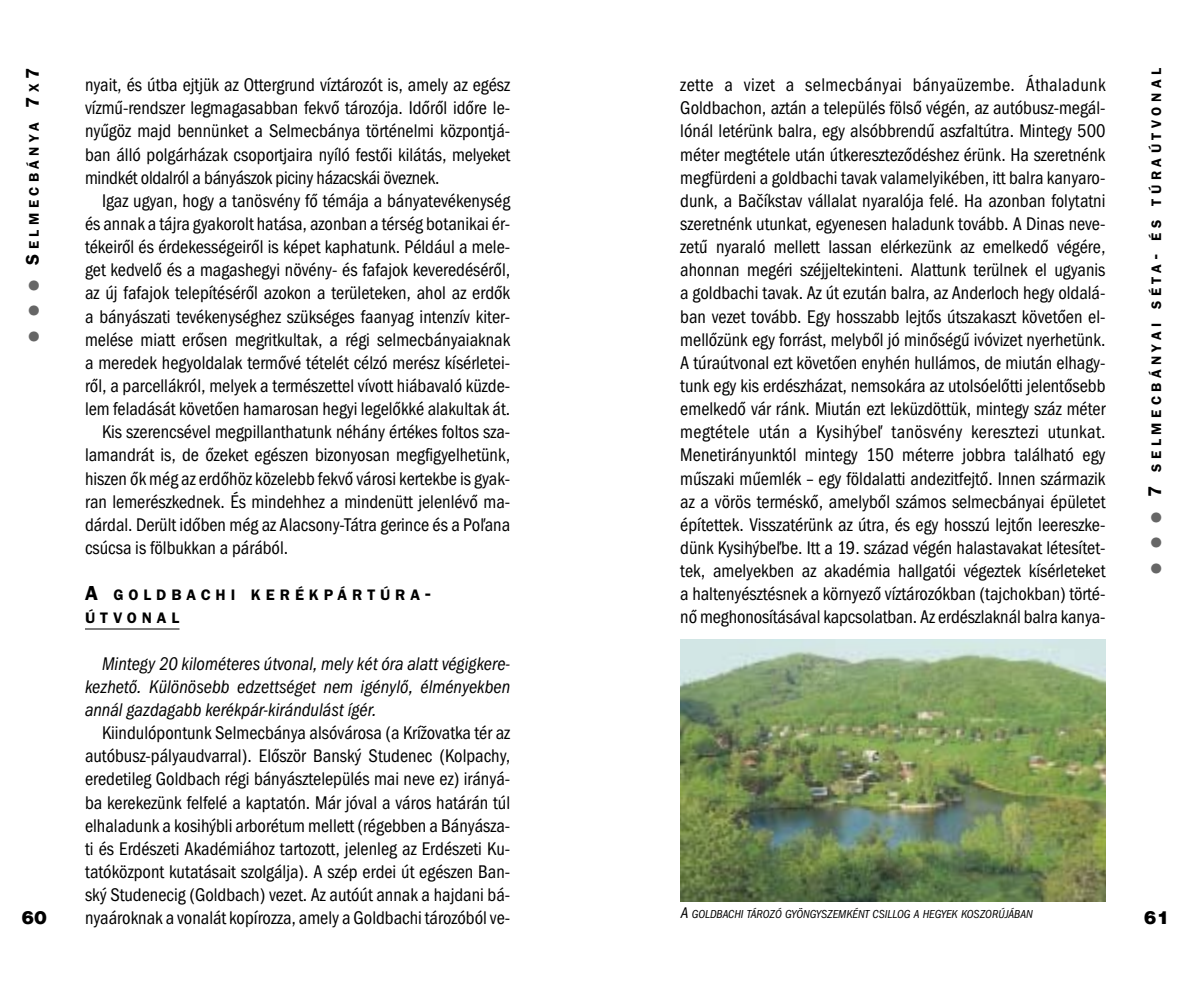
<style>
.page{position:relative;width:1190px;height:992px;background:#fff}
.page>*{position:absolute;margin:0;border:0;box-sizing:border-box;transform-origin:0 0}
.t1{font:condensed 19px/23.2px "Franklin Gothic Itc TCE";color:#000;text-align:justify}
.t2{font:italic condensed 19px/23.2px "Franklin Gothic Itc TCE";color:#000;text-align:justify}
.t3{font:900 19px "Nimbus Sans DCE";color:#000}
.t4{font:600 15.8px/23.2px "Franklin Gothic Itc TCE";letter-spacing:.315em;color:#000}
.t5{font:600 14.2px "Franklin Gothic Itc TCE";letter-spacing:.315em;color:#000}
.t6{font:italic condensed 12px "Franklin Gothic Itc TCE";color:#000}
.s1{color:#666}
.s2{font-size:19px}
.s3{font-size:21px}
.s4{font-size:16px}
</style>
<div class="page">
<hr style="left:85px;top:628px;width:95px;height:2px;background:#000">
<img style="left:680px;top:640px;width:426px;height:261px">
<p class="t1" style="left:680px;top:75px;width:427px">zette a vizet a selmecbányai bányaüzembe. Áthaladunk Goldbachon, aztán a település fölső végén, az autóbusz-megál&shy;lónál letérünk balra, egy alsóbbrendű aszfaltútra. Mintegy 500 méter megtétele után útkereszteződéshez érünk. Ha szeretnénk megfürdeni a goldbachi tavak valamelyikében, itt balra kanyaro&shy;dunk, a Bačíkstav vállalat nyaralója felé. Ha azonban folytatni szeretnénk utunkat, egyenesen haladunk tovább. A Dinas neve&shy;zetű nyaraló mellett lassan elérkezünk az emelkedő végére, ahonnan megéri széjjeltekinteni. Alattunk terülnek el ugyanis a goldbachi tavak. Az út ezután balra, az Anderloch hegy oldalá&shy;ban vezet tovább. Egy hosszabb lejtős útszakaszt követően el&shy;mellőzünk egy forrást, melyből jó minőségű ivóvizet nyerhetünk.<br>A túraútvonal ezt követően enyhén hullámos, de miután elhagy&shy;tunk egy kis erdészházat, nemsokára az utolsóelőtti jelentősebb emelkedő vár ránk. Miután ezt leküzdöttük, mintegy száz méter megtétele után a Kysihýbeľ tanösvény keresztezi utunkat.<br>Menetirányunktól mintegy 150 méterre jobbra található egy műszaki műemlék – egy földalatti andezitfejtő. Innen származik az a vörös terméskő, amelyből számos selmecbányai épületet építettek. Visszatérünk az útra, és egy hosszú lejtőn leereszke&shy;dünk Kysihýbeľbe. Itt a 19. század végén halastavakat létesítet&shy;tek, amelyekben az akadémia hallgatói végeztek kísérleteket a haltenyésztésnek a környező víztározókban (tajchokban) törté&shy;nő meghonosításával kapcsolatban. Az erdészlaknál balra kanya-</p>
<p class="t5" style="left:1151px;top:574px;width:507px;rotate:-90deg"><span class="s1">●</span> <span class="s1">●</span> <span class="s1">●</span> <span class="s2">7</span> SELMECBÁNYAI SÉTA<span class="s2">-</span> ÉS TÚRAÚTVONAL</p>
<p class="t5" style="left:29px;top:342px;width:275px;rotate:-90deg"><span class="s1">●</span> <span class="s1">●</span> <span class="s1">●</span> <span class="s2">S</span>ELMECBÁNYA <span class="s2">7</span>X<span class="s2">7</span></p>
<p class="t1" style="left:85px;top:75px;width:427px">nyait, és útba ejtjük az Ottergrund víztározót is, amely az egész vízmű-rendszer legmagasabban fekvő tározója. Időről időre le&shy;nyűgöz majd bennünket a Selmecbánya történelmi központjá&shy;ban álló polgárházak csoportjaira nyíló festői kilátás, melyeket mindkét oldalról a bányászok piciny házacskái öveznek.</p>
<p class="t1" style="left:102px;top:191px;width:410px">Igaz ugyan, hogy a tanösvény fő témája a bányatevékenység</p>
<p class="t1" style="left:85px;top:214px;width:427px">és annak a tájra gyakorolt hatása, azonban a térség botanikai ér-</p>
<p class="t1" style="left:85px;top:237px;width:427px">tékeiről és érdekességeiről is képet kaphatunk. Például a mele-</p>
<p class="t1" style="left:85px;top:260px;width:427px">get kedvelő és a magashegyi növény- és fafajok keveredéséről,</p>
<p class="t1" style="left:85px;top:283px;width:427px">az új fafajok telepítéséről azokon a területeken, ahol az erdők</p>
<p class="t1" style="left:85px;top:306px;width:427px">a bányászati tevékenységhez szükséges faanyag intenzív kiter-</p>
<p class="t1" style="left:85px;top:330px;width:427px">melése miatt erősen megritkultak, a régi selmecbányaiaknak</p>
<p class="t1" style="left:85px;top:353px;width:427px">a meredek hegyoldalak termővé tételét célzó merész kísérletei-</p>
<p class="t1" style="left:85px;top:376px;width:427px">ről, a parcellákról, melyek a természettel vívott hiábavaló küzde-</p>
<p class="t1" style="left:85px;top:399px;width:427px">lem feladását követően hamarosan hegyi legelőkké alakultak át.</p>
<p class="t1" style="left:102px;top:422px;width:410px">Kis szerencsével megpillanthatunk néhány értékes foltos sza-</p>
<p class="t1" style="left:85px;top:445px;width:427px">lamandrát is, de őzeket egészen bizonyosan megfigyelhetünk,</p>
<p class="t1" style="left:85px;top:468px;width:427px">hiszen ők még az erdőhöz közelebb fekvő városi kertekbe is gyak-</p>
<p class="t1" style="left:85px;top:492px;width:427px">ran lemerészkednek. És mindehhez a mindenütt jelenlévő ma-</p>
<p class="t1" style="left:85px;top:515px;width:427px">dárdal. Derült időben még az Alacsony-Tátra gerince és a Poľana</p>
<p class="t1" style="left:85px;top:538px;width:205px">csúcsa is fölbukkan a párából.</p>
<p class="t4" style="left:85px;top:585px;width:347px"><span class="s3">A</span> GOLDBACHI KERÉKPÁRTÚRA<span class="s3">-<br></span>ÚTVONAL</p>
<p class="t2" style="left:85px;top:654px;width:427px;text-indent:17px">Mintegy 20 kilométeres útvonal, mely két óra alatt végigkere&shy;kezhető. Különösebb edzettséget nem igénylő, élményekben annál gazdagabb kerékpár-kirándulást ígér.</p>
<p class="t1" style="left:85px;top:723px;width:427px;text-indent:17px">Kiindulópontunk Selmecbánya alsóvárosa (a Krížovatka tér az autóbusz-pályaudvarral). Először Banský Studenec (Kolpachy, eredetileg Goldbach régi bányásztelepülés mai neve ez) irányá&shy;ba kerekezünk felfelé a kaptatón. Már jóval a város határán túl elhaladunk a kosihýbli arborétum mellett (régebben a Bányásza&shy;ti és Erdészeti Akadémiához tartozott, jelenleg az Erdészeti Ku&shy;tatóközpont kutatásait szolgálja). A szép erdei út egészen Ban&shy;ský Studenecig (Goldbach) vezet. Az autóút annak a hajdani bá&shy;nyaároknak a vonalát kopírozza, amely a Goldbachi tározóból ve-</p>
<p class="t3" style="left:21px;top:911px;width:27px">60</p>
<p class="t6" style="left:681px;top:910px;width:353px"><span class="s4">A</span> GOLDBACHI TÁROZÓ GYÖNGYSZEMKÉNT CSILLOG A HEGYEK KOSZORÚJÁBAN</p>
<p class="t3" style="left:1144px;top:911px;width:27px">61</p>
</div>
